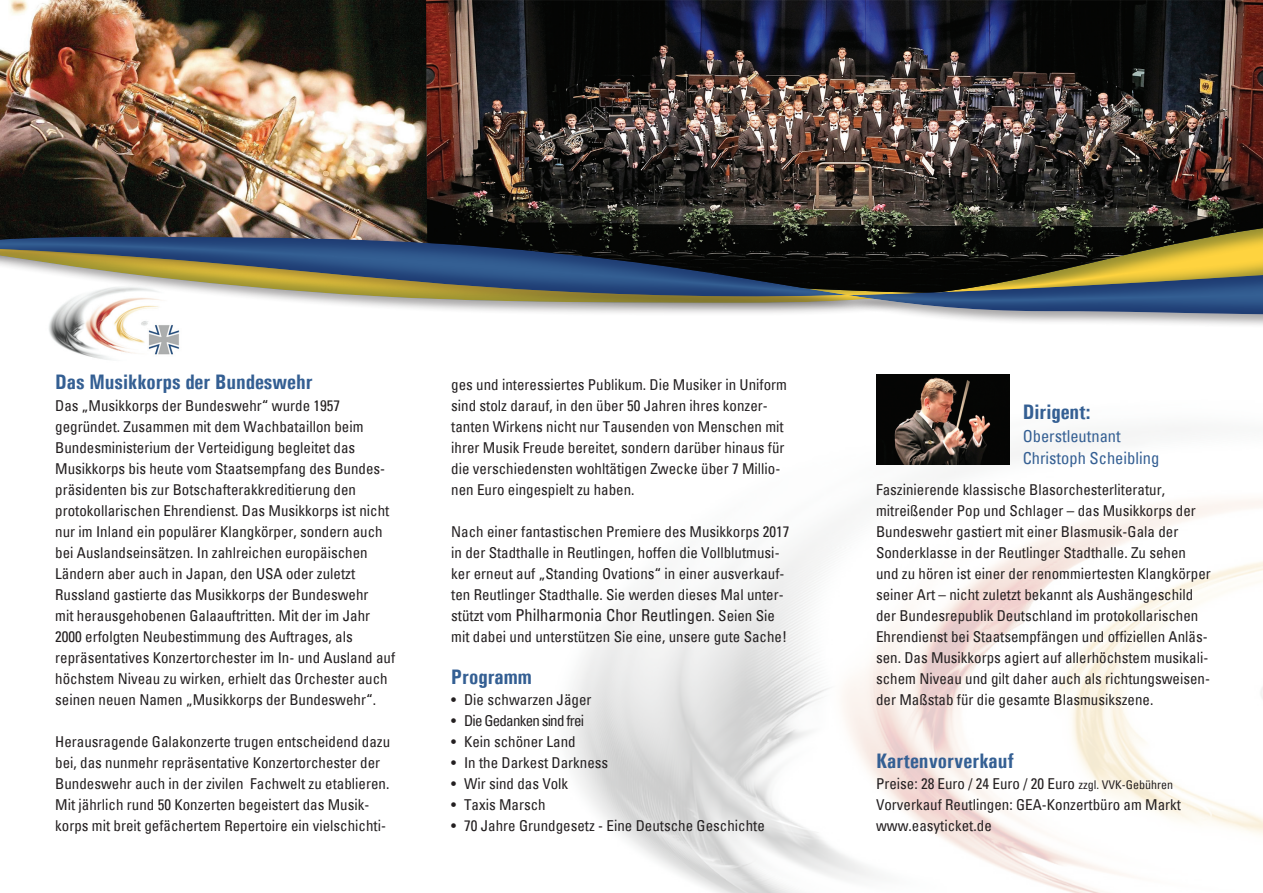
<style>
.page{position:relative;width:1263px;height:893px;background:#fff}
.page>*{position:absolute;margin:0;border:0;box-sizing:border-box;transform-origin:0 0}
.t1{font:700 condensed 21px "Univers";color:#345f93}
.t2{font:condensed 16.5px "Univers";color:#231f20}
.t3{font:condensed 16.5px/22.5px "Univers";color:#345f93}
.t4{font:condensed 15px/21px "Univers";color:#231f20}
.t5{font:condensed 15px "Univers";letter-spacing:-.05em;color:#231f20}
.s1{font-size:15px}
.s2{font-size:12px}
</style>
<div class="page">
<img style="left:427px;top:0;width:836px;height:213px">
<img style="left:567px;top:431px;width:696px;height:462px">
<img style="left:52px;top:338px;width:128px;height:22px">
<img style="left:876px;top:374px;width:134px;height:90px">
<img style="left:0;top:0;width:427px;height:213px">
<div style="left:0;top:215px;width:1263px;height:107px;background:#345f93;opacity:.5"></div>
<div style="left:0;top:219px;width:1263px;height:119px;background:#231f20;opacity:.4"></div>
<div style="left:0;top:218px;width:1263px;height:106px;background:#253f8e;opacity:.5"></div>
<h1 class="t1" style="left:55px;top:369px;width:259px">Das Musikkorps der Bundeswehr</h1>
<p class="t4" style="left:55px;top:395px;width:341px">Das „Musikkorps der Bundeswehr“ wurde 1957 gegründet. Zusammen mit dem Wachbataillon beim Bundesministerium der Verteidigung begleitet das Musikkorps bis heute vom Staatsempfang des Bundes&shy;präsidenten bis zur Botschafterakkreditierung den protokollarischen Ehrendienst. Das Musikkorps ist nicht nur im Inland ein populärer Klangkörper, sondern auch bei Auslandseinsätzen. In zahlreichen europäischen Ländern aber auch in Japan, den USA oder zuletzt Russland gastierte das Musikkorps der Bundeswehr<br>mit herausgehobenen Galaauftritten. Mit der im Jahr 2000 erfolgten Neubestimmung des Auftrages, als repräsentatives Konzertorchester im In- und Ausland auf höchstem Niveau zu wirken, erhielt das Orchester auch seinen neuen Namen „Musikkorps der Bundeswehr“.</p>
<p class="t4" style="left:55px;top:731px;width:336px">Herausragende Galakonzerte trugen entscheidend dazu bei, das nunmehr repräsentative Konzertorchester der Bundeswehr auch in der zivilen Fachwelt zu etablieren.<br>Mit jährlich rund 50 Konzerten begeistert das Musik&shy;korps mit breit gefächertem Repertoire ein vielschichti-</p>
<p class="t4" style="left:451px;top:374px;width:337px">ges und interessiertes Publikum. Die Musiker in Uniform sind stolz darauf, in den über 50 Jahren ihres konzer&shy;tanten Wirkens nicht nur Tausenden von Menschen mit ihrer Musik Freude bereitet, sondern darüber hinaus für die verschiedensten wohltätigen Zwecke über 7 Millio&shy;nen Euro eingespielt zu haben.</p>
<p class="t4" style="left:451px;top:521px;width:340px">Nach einer fantastischen Premiere des Musikkorps 2017 in der Stadthalle in Reutlingen, hoffen die Vollblutmusi&shy;ker erneut auf „Standing Ovations“ in einer ausverkauf&shy;ten Reutlinger Stadthalle. Sie werden dieses Mal unter-</p>
<p class="t2" style="left:451px;top:604px;width:325px"><span class="s1">stützt vom</span> Philharmonia Chor Reutlingen<span class="s1">. Seien Sie</span></p>
<p class="t4" style="left:451px;top:626px;width:337px">mit dabei und unterstützen Sie eine, unsere gute Sache!</p>
<h1 class="t1" style="left:451px;top:664px;width:82px">Programm</h1>
<p class="t4" style="left:451px;top:689px;width:142px">• Die schwarzen Jäger</p>
<p class="t5" style="left:451px;top:711px;width:134px">• Die Gedanken sind frei</p>
<p class="t4" style="left:451px;top:731px;width:126px">• Kein schöner Land</p>
<p class="t4" style="left:451px;top:752px;width:158px">• In the Darkest Darkness</p>
<p class="t4" style="left:451px;top:773px;width:118px">• Wir sind das Volk</p>
<p class="t4" style="left:451px;top:794px;width:96px">• Taxis Marsch</p>
<p class="t4" style="left:451px;top:815px;width:315px">• 70 Jahre Grundgesetz - Eine Deutsche Geschichte</p>
<h1 class="t1" style="left:1023px;top:399px;width:69px">Dirigent:</h1>
<p class="t3" style="left:1023px;top:424px;width:138px">Oberstleutnant<br>Christoph Scheibling</p>
<p class="t4" style="left:876px;top:479px;width:336px">Faszinierende klassische Blasorchesterliteratur, mitreißender Pop und Schlager – das Musikkorps der Bundeswehr gastiert mit einer Blasmusik-Gala der Sonderklasse in der Reutlinger Stadthalle. Zu sehen und zu hören ist einer der renommiertesten Klangkörper seiner Art – nicht zuletzt bekannt als Aushängeschild der Bundesrepublik Deutschland im protokollarischen Ehrendienst bei Staatsempfängen und offiziellen Anläs&shy;sen. Das Musikkorps agiert auf allerhöchstem musikali&shy;schem Niveau und gilt daher auch als richtungsweisen&shy;der Maßstab für die gesamte Blasmusikszene.</p>
<h1 class="t1" style="left:876px;top:748px;width:140px">Kartenvorverkauf</h1>
<p class="t4" style="left:876px;top:773px;width:306px">Preise: 28 Euro / 24 Euro / 20 Euro <span class="s2">zzgl. VVK-Gebühren<br></span>Vorverkauf Reutlingen: GEA-Konzertbüro am Markt www.easyticket.de</p>
</div>
